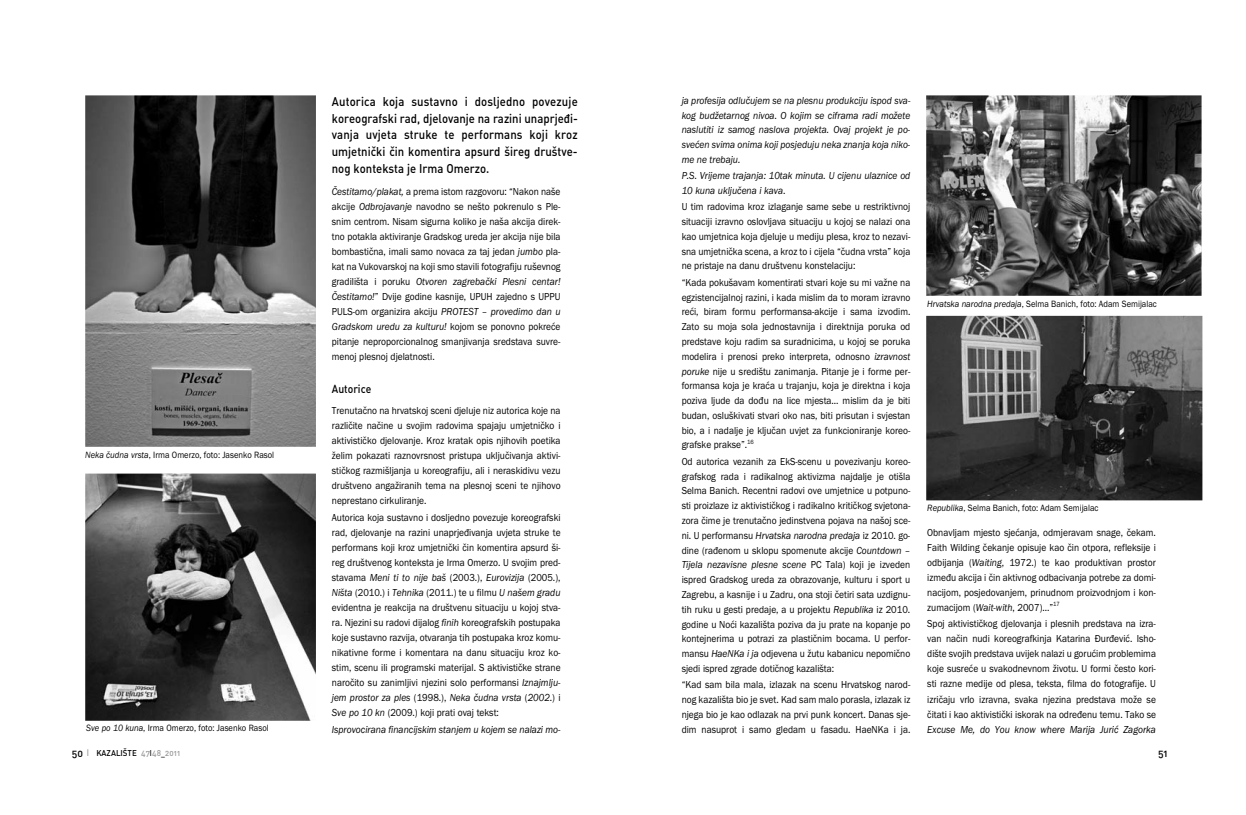
<style>
.page{position:relative;width:1246px;height:815px;background:#fff}
.page>*{position:absolute;margin:0;border:0;box-sizing:border-box;transform-origin:0 0}
.t1{font:12.6px/16.8px "DIN Medium Rounded";color:#000;text-align:justify;scale:.9 1}
.t2{font:11.55px "DIN Medium Rounded";color:#000;scale:.9 1}
.t3{font:10.5px/15px "Franklin Gothic";color:#000;text-align:justify;scale:.9 1}
.t4{font:italic 10.5px/14.9px "Franklin Gothic";color:#000;text-align:justify;scale:.9 1}
.t5{font:10.5px "DIN Medium Rounded";color:#000}
.t6{font:9.45px "Franklin Gothic";color:#000;scale:.9 1}
.t7{font:8.4px "DIN Medium Rounded";color:#000;scale:.95 1}
.s1{font-style:italic}
.s2{font-size:10.5px}
.s3{font-size:9.45px;color:#969696}
.s4{color:#999}
.s5{font-style:normal}
</style>
<div class="page">
<img style="left:85px;top:95px;width:231px;height:352px">
<img style="left:85px;top:473px;width:231px;height:247px">
<img style="left:926px;top:95px;width:275px;height:201px">
<img style="left:926px;top:316px;width:276px;height:184px">
<p class="t6" style="left:85px;top:451px;width:211px"><span class="s1">Neka čudna vrsta</span>, Irma Omerzo, foto: Jasenko Rasol</p>
<p class="t6" style="left:86px;top:725px;width:204px"><span class="s1">Sve po 10 kuna</span>, Irma Omerzo, foto: Jasenko Rasol</p>
<p class="t7" style="left:72px;top:750px;width:116px"><span class="s2">50</span> <span class="s3">I</span> KAZALIŠTE <span class="s4">47</span>I<span class="s4">48</span>_<span class="s4">2011</span></p>
<p class="t1" style="left:332px;top:94px;width:275px">Autorica koja sustavno i dosljedno povezuje koreografski rad, djelovanje na razini unaprjeđi&shy;vanja uvjeta struke te performans koji kroz umjetnički čin komentira apsurd šireg društve&shy;nog konteksta je Irma Omerzo.</p>
<p class="t3" style="left:332px;top:185px;width:256px"><span class="s1">Čestitamo/plakat,</span> a prema istom razgovoru: “Nakon naše akcije <span class="s1">Odbrojavanje</span> navodno se nešto pokrenulo s Ple - snim centrom. Nisam sigurna koliko je naša akcija direk&shy;tno potakla aktiviranje Gradskog ureda jer akcija nije bila bombastična, imali samo novaca za taj jedan <span class="s1">jumbo</span> pla&shy;kat na Vukovarskoj na koji smo stavili fotografiju ruševnog gradilišta i poruku <span class="s1">Otvoren zagrebački Plesni centar!<br>Čestitamo!</span>” Dvije godine kasnije, UPUH zajedno s UPPU PULS-om organizira akciju <span class="s1">PROTEST – provedimo dan u Gradskom uredu za kulturu!</span> kojom se ponovno pokreće pitanje neproporcionalnog smanjivanja sredstava suvre&shy;menoj plesnoj djelatnosti.</p>
<p class="t2" style="left:332px;top:385px;width:45px">Autorice</p>
<p class="t3" style="left:332px;top:404px;width:256px">Trenutačno na hrvatskoj sceni djeluje niz autorica koje na različite načine u svojim radovima spajaju umjetničko i aktivističko djelovanje. Kroz kratak opis njihovih poetika želim pokazati raznovrsnost pristupa uključivanja aktivi&shy;stičkog razmišljanja u koreografiju, ali i neraskidivu vezu društveno angažiranih tema na plesnoj sceni te njihovo neprestano cirkuliranje.</p>
<p class="t3" style="left:332px;top:510px;width:256px">Autorica koja sustavno i dosljedno povezuje koreografski rad, djelovanje na razini unaprjeđivanja uvjeta struke te performans koji kroz umjetnički čin komentira apsurd ši - reg društvenog konteksta je Irma Omerzo. U svojim pred - stavama <span class="s1">Meni ti to nije baš</span> (2003.), <span class="s1">Eurovizija</span> (2005.), <span class="s1">Ništa</span> (2010.) i <span class="s1">Tehnika</span> (2011.) te u filmu <span class="s1">U na šem gradu </span>evidentna je reakcija na društvenu situaciju u kojoj stva&shy;ra. Njezini su radovi dijalog <span class="s1">finih</span> koreografskih postupaka koje sustavno razvija, otvaranja tih postupaka kroz komu&shy;nikativne forme i komentara na danu situaciju kroz ko - stim, scenu ili programski materijal. S aktivističke strane naročito su zanimljivi njezini solo performansi <span class="s1">Iznajm lju - jem prostor za ples</span> (1998.), <span class="s1">Neka čudna vrsta</span> (<span class="s1">2002</span>.) i <span class="s1">Sve po 10 kn</span> (2009.) koji prati ovaj tekst:</p>
<p class="t4" style="left:332px;top:722px;width:256px">Isprovocirana financijskim stanjem u kojem se nalazi mo -</p>
<p class="t4" style="left:682px;top:94px;width:256px">ja profesija odlučujem se na plesnu produkciju ispod sva&shy;kog budžetarnog nivoa. O kojim se ciframa radi možete naslutiti iz samog naslova projekta. Ovaj projekt je po - svećen svima onima koji posjeduju neka znanja koja niko&shy;me ne trebaju.</p>
<p class="t4" style="left:682px;top:169px;width:256px">P.S. Vrijeme trajanja: 10tak minuta. U cijenu ulaznice od<br>10 kuna uključena i kava<span class="s5">.</span></p>
<p class="t3" style="left:682px;top:200px;width:256px">U tim radovima kroz izlaganje same sebe u restriktivnoj situaciji izravno oslovljava situaciju u kojoj se nalazi ona kao umjetnica koja djeluje u mediju plesa, kroz to nezavi&shy;sna umjetnička scena, a kroz to i cijela “čudna vrsta” koja ne pristaje na danu društvenu konstelaciju:</p>
<p class="t3" style="left:682px;top:276px;width:256px">“Kada pokušavam komentirati stvari koje su mi važne na egzistencijalnoj razini, i kada mislim da to moram izravno reći, biram formu performansa-akcije i sama izvodim.<br>Zato su moja sola jednostavnija i direktnija poruka od predstave koju radim sa suradnicima, u kojoj se poruka modelira i prenosi preko interpreta, odnosno <span class="s1">izravnost poruke</span> nije u središtu zanimanja. Pitanje je i forme per&shy;formansa koja je kraća u trajanju, koja je direktna i koja poziva ljude da dođu na lice mjesta... mislim da je biti budan, osluškivati stvari oko nas, biti prisutan i svjestan bio, a i nadalje je ključan uvjet za funkcioniranje koreo&shy;grafske prakse”.<sup>16</sup></p>
<p class="t3" style="left:682px;top:454px;width:256px">Od autorica vezanih za EkS-scenu u povezivanju koreo&shy;grafskog rada i radikalnog aktivizma najdalje je otišla Selma Banich. Recentni radovi ove umjetnice u potpuno&shy;sti proizlaze iz aktivističkog i radikalno kritičkog svjetona&shy;zora čime je trenutačno jedinstvena pojava na našoj sce - ni. U performansu <span class="s1">Hrvatska narodna predaja</span> iz 2010. go - dine (rađenom u sklopu spomenute akcije <span class="s1">Countdown – Tijela nezavisne plesne scene</span> PC Tala) koji je izveden ispred Gradskog ureda za obrazovanje, kulturu i sport u Zagrebu, a kasnije i u Zadru, ona stoji četiri sata uzdignu&shy;tih ruku u gesti predaje, a u projektu <span class="s1">Republika</span> iz 2010. godine u Noći kazališta poziva da ju prate na kopanje po kontejnerima u potrazi za plastičnim bocama. U perfor&shy;mansu <span class="s1">HaeNKa i ja</span> odjevena u žutu kabanicu nepomično sjedi ispred zgrade dotičnog kazališta:</p>
<p class="t3" style="left:682px;top:678px;width:256px">“Kad sam bila mala, izlazak na scenu Hrvatskog narod&shy;nog kazališta bio je svet. Kad sam malo porasla, izlazak iz njega bio je kao odlazak na prvi punk koncert. Danas sje&shy;dim nasuprot i samo gledam u fasadu. HaeNKa i ja.</p>
<p class="t6" style="left:927px;top:300px;width:257px"><span class="s1">Hrvatska narodna predaja</span>, Selma Banich, foto: Adam Semijalac</p>
<p class="t6" style="left:927px;top:505px;width:192px"><span class="s1">Republika</span>, Selma Banich, foto: Adam Semijalac</p>
<p class="t3" style="left:927px;top:525px;width:256px">Obnavljam mjesto sjećanja, odmjeravam snage, čekam.<br>Faith Wilding čekanje opisuje kao čin otpora, refleksije i odbijanja (<span class="s1">Waiting</span>, 1972.) te kao produktivan prostor između akcija i čin aktivnog odbacivanja potrebe za domi&shy;nacijom, posjedovanjem, prinudnom proizvodnjom i kon&shy;zumacijom (<span class="s1">Wait-with</span>, 2007)…”<sup>17</sup></p>
<p class="t3" style="left:927px;top:617px;width:256px">Spoj aktivističkog djelovanja i plesnih predstava na izra&shy;van način nudi koreografkinja Katarina Đurđević. Isho - dište svojih predstava uvijek nalazi u gorućim problemima koje susreće u svakodnevnom životu. U formi često kori&shy;sti razne medije od plesa, teksta, filma do fotografije. U izričaju vrlo izravna, svaka njezina predstava može se čitati i kao aktivistički iskorak na određenu temu. Tako se</p>
<p class="t4" style="left:927px;top:722px;width:256px">Excuse Me, do You know where Marija Jurić Zagorka</p>
<p class="t5" style="left:1158px;top:749px;width:11px">51</p>
</div>
